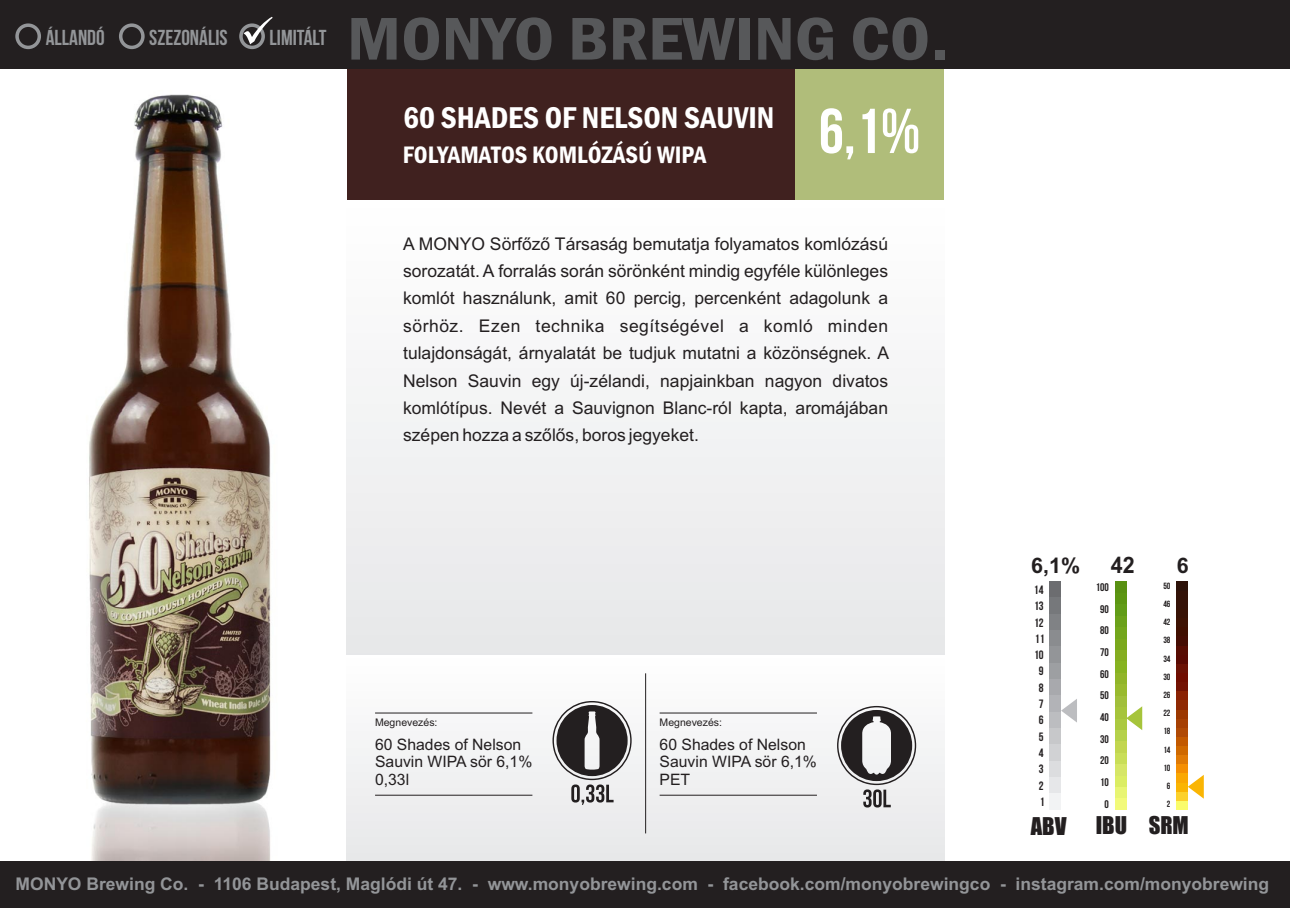
<style>
.page{position:relative;width:1290px;height:908px;background:#fff}
.page>*{position:absolute;margin:0;border:0;box-sizing:border-box;transform-origin:0 0}
.t1{font:63.35px "Bebas Neue";color:#fff}
.t2{font:600 condensed 62.3px "Franklin Gothic";color:#57585a;scale:1.16 1}
.t3{font:600 condensed 31.15px "Franklin Gothic";color:#fff}
.t4{font:600 condensed 24.68px "Franklin Gothic";color:#fff}
.t5{font:700 22.75px "Arial";color:#231f20;scale:.95 1}
.t6{font:22.57px "Impact";color:#231f20}
.t7{font:21.7px "Bebas Neue";color:#939598}
.t8{font:700 21.53px "Arial";color:#231f20}
.t9{font:17.5px/27.3px "Arial";color:#231f20;text-align:justify}
.t10{font:700 17.5px "Arial";color:#939598}
.t11{font:15.75px/17.7px "Arial";color:#231f20}
.t12{font:12.08px/16.3px "Bebas Neue";color:#231f20;text-align:center}
.t13{font:11.03px/21.7px "Bebas Neue";color:#231f20;text-align:right}
.t14{font:10.5px "Arial";color:#231f20}
.t15{font:8.92px/18.2px "Bebas Neue";color:#231f20;text-align:center}
</style>
<div class="page">
<img style="left:0;top:94px;width:347px;height:768px">
<div style="left:347px;top:60px;width:448px;height:140px;background:#40211f"></div>
<div style="left:795px;top:67px;width:149px;height:133px;background:#b0bd7a"></div>
<div style="left:347px;top:654px;width:597px;height:208px;background:#f2f3f4"></div>
<div style="left:347px;top:200px;width:597px;height:454px;background:#f2f3f4"></div>
<div style="left:0;top:862px;width:1290px;height:46px;background:#231f20"></div>
<div style="left:0;top:0;width:1290px;height:69px;background:#231f20"></div>
<div style="left:15px;top:23px;width:26px;height:26px;border:4px solid #939598;border-radius:50%"></div>
<div style="left:119px;top:23px;width:26px;height:26px;border:4px solid #939598;border-radius:50%"></div>
<div style="left:239px;top:23px;width:26px;height:26px;border:4px solid #939598;border-radius:50%"></div>
<div style="left:1115px;top:798px;width:11px;height:11px;background:#f2fa7a"></div>
<div style="left:1115px;top:787px;width:11px;height:11px;background:#e8f573"></div>
<div style="left:1115px;top:775px;width:11px;height:12px;background:#dbed63"></div>
<div style="left:1115px;top:764px;width:11px;height:11px;background:#d6e666"></div>
<div style="left:1115px;top:752px;width:11px;height:12px;background:#c9de57"></div>
<div style="left:1115px;top:741px;width:11px;height:11px;background:#c2d64f"></div>
<div style="left:1115px;top:730px;width:11px;height:11px;background:#b5d14a"></div>
<div style="left:1115px;top:718px;width:11px;height:12px;background:#abc940"></div>
<div style="left:1115px;top:707px;width:11px;height:11px;background:#a6c43b"></div>
<div style="left:1115px;top:695px;width:11px;height:12px;background:#a1bf3b"></div>
<div style="left:1115px;top:684px;width:11px;height:11px;background:#99ba2e"></div>
<div style="left:1115px;top:672px;width:11px;height:12px;background:#91b529"></div>
<div style="left:1115px;top:661px;width:11px;height:11px;background:#87b321"></div>
<div style="left:1115px;top:650px;width:11px;height:11px;background:#85ad21"></div>
<div style="left:1115px;top:638px;width:11px;height:12px;background:#7aa81c"></div>
<div style="left:1115px;top:627px;width:11px;height:11px;background:#73a61c"></div>
<div style="left:1115px;top:615px;width:11px;height:12px;background:#6ba11a"></div>
<div style="left:1115px;top:604px;width:11px;height:11px;background:#619c17"></div>
<div style="left:1115px;top:593px;width:11px;height:11px;background:#5c9612"></div>
<div style="left:1115px;top:581px;width:11px;height:12px;background:#599112"></div>
<svg style="left:1126px;top:706px;width:16px;height:24px"></svg>
<svg style="left:1061px;top:699px;width:16px;height:23px"></svg>
<div style="left:1049px;top:581px;width:12px;height:17px;background:#6c6d70"></div>
<div style="left:1049px;top:598px;width:12px;height:16px;background:#76787b"></div>
<div style="left:1049px;top:614px;width:12px;height:16px;background:#808285"></div>
<div style="left:1049px;top:630px;width:12px;height:17px;background:#8a8c8f"></div>
<div style="left:1049px;top:647px;width:12px;height:16px;background:#939598"></div>
<div style="left:1049px;top:663px;width:12px;height:16px;background:#9d9fa2"></div>
<div style="left:1049px;top:679px;width:12px;height:16px;background:#a8a9ad"></div>
<div style="left:1049px;top:695px;width:12px;height:17px;background:#b2b3b7"></div>
<div style="left:1049px;top:712px;width:12px;height:16px;background:#bcbdc0"></div>
<div style="left:1049px;top:728px;width:12px;height:16px;background:#c7c8ca"></div>
<div style="left:1049px;top:744px;width:12px;height:17px;background:#d1d2d4"></div>
<div style="left:1049px;top:761px;width:12px;height:16px;background:#dcdddf"></div>
<div style="left:1049px;top:777px;width:12px;height:16px;background:#e6e7e9"></div>
<div style="left:1049px;top:793px;width:12px;height:17px;background:#f2f3f4"></div>
<div style="left:1176px;top:800px;width:12px;height:9px;background:#fafc6b"></div>
<div style="left:1176px;top:791px;width:12px;height:9px;background:#fcd12b"></div>
<div style="left:1176px;top:782px;width:12px;height:9px;background:#fab503"></div>
<div style="left:1176px;top:773px;width:12px;height:9px;background:#faa803"></div>
<div style="left:1176px;top:764px;width:12px;height:9px;background:#f58f03"></div>
<div style="left:1176px;top:755px;width:12px;height:9px;background:#e07a05"></div>
<div style="left:1176px;top:745px;width:12px;height:10px;background:#cf6900"></div>
<div style="left:1176px;top:736px;width:12px;height:9px;background:#c25900"></div>
<div style="left:1176px;top:727px;width:12px;height:9px;background:#b04a05"></div>
<div style="left:1176px;top:718px;width:12px;height:9px;background:#a64003"></div>
<div style="left:1176px;top:709px;width:12px;height:9px;background:#9c3800"></div>
<div style="left:1176px;top:700px;width:12px;height:9px;background:#8f2903"></div>
<div style="left:1176px;top:691px;width:12px;height:9px;background:#8a2103"></div>
<div style="left:1176px;top:682px;width:12px;height:9px;background:#731203"></div>
<div style="left:1176px;top:672px;width:12px;height:10px;background:#700d00"></div>
<div style="left:1176px;top:663px;width:12px;height:9px;background:#6b1205"></div>
<div style="left:1176px;top:654px;width:12px;height:9px;background:#590a03"></div>
<div style="left:1176px;top:645px;width:12px;height:9px;background:#570d03"></div>
<div style="left:1176px;top:636px;width:12px;height:9px;background:#450d03"></div>
<div style="left:1176px;top:627px;width:12px;height:9px;background:#400f00"></div>
<svg style="left:1188px;top:775px;width:16px;height:24px"></svg>
<div style="left:1176px;top:618px;width:12px;height:9px;background:#3d1203"></div>
<div style="left:1176px;top:609px;width:12px;height:9px;background:#381205"></div>
<div style="left:1176px;top:599px;width:12px;height:10px;background:#361208"></div>
<div style="left:1176px;top:590px;width:12px;height:9px;background:#331208"></div>
<div style="left:1176px;top:581px;width:12px;height:9px;background:#2e120a"></div>
<svg style="left:837px;top:706px;width:79px;height:101px"></svg>
<svg style="left:552px;top:701px;width:80px;height:104px"></svg>
<hr style="left:645px;top:673px;width:1px;height:160px;background:#231f20">
<svg style="left:244px;top:17px;width:29px;height:27px"></svg>
<hr style="left:375px;top:795px;width:157px;height:1px;background:#231f20">
<hr style="left:375px;top:712px;width:157px;height:1px;background:#231f20">
<hr style="left:660px;top:795px;width:157px;height:1px;background:#231f20">
<hr style="left:660px;top:712px;width:157px;height:1px;background:#231f20">
<p class="t7" style="left:46px;top:29px;width:60px">ÁLLANDÓ</p>
<p class="t7" style="left:149px;top:29px;width:80px">SZEZONÁLIS</p>
<p class="t7" style="left:270px;top:29px;width:58px">LIMITÁLT</p>
<h2 class="t2" style="left:347px;top:16px;width:520px">MONYO BREWING CO.</h2>
<h3 class="t3" style="left:403px;top:106px;width:373px">60 SHADES OF NELSON SAUVIN</h3>
<h3 class="t4" style="left:403px;top:145px;width:305px">FOLYAMATOS KOMLÓZÁSÚ WIPA</h3>
<h1 class="t1" style="left:819px;top:105px;width:103px">6,1%</h1>
<p class="t9" style="left:403px;top:231px;width:487px">A MONYO Sörfőző Társaság bemutatja folyamatos komlózású sorozatát. A forralás során sörönként mindig egyféle különleges komlót használunk, amit 60 percig, percenként adagolunk a sörhöz. Ezen technika segítségével a komló minden tulajdonságát, árnyalatát be tudjuk mutatni a közönségnek. A Nelson Sauvin egy új-zélandi, napjainkban nagyon divatos komlótípus. Nevét a Sauvignon Blanc-ról kapta, aromájában szépen hozza a szőlős, boros jegyeket.</p>
<p class="t14" style="left:375px;top:718px;width:64px">Megnevezés:</p>
<p class="t14" style="left:660px;top:718px;width:64px">Megnevezés:</p>
<p class="t11" style="left:375px;top:737px;width:159px">60 Shades of Nelson<br>Sauvin WIPA sör 6,1%<br>0,33l</p>
<p class="t11" style="left:660px;top:737px;width:159px">60 Shades of Nelson<br>Sauvin WIPA sör 6,1%<br>PET</p>
<p class="t8" style="left:1031px;top:557px;width:50px">6,1%</p>
<p class="t12" style="left:1034px;top:583px;width:12px">14<br>13<br>12<br>11<br>10<br>9<br>8<br>7<br>6<br>5<br>4<br>3<br>2<br>1</p>
<p class="t6" style="left:1031px;top:817px;width:37px">ABV</p>
<h3 class="t5" style="left:1111px;top:556px;width:27px">42</h3>
<p class="t8" style="left:1177px;top:557px;width:13px">6</p>
<p class="t13" style="left:1096px;top:577px;width:15px">100<br>90<br>80<br>70<br>60<br>50<br>40<br>30<br>20<br>10<br>0</p>
<p class="t6" style="left:1096px;top:816px;width:33px">IBU</p>
<p class="t15" style="left:1163px;top:578px;width:9px">50</p>
<p class="t15" style="left:1163px;top:596px;width:9px">46</p>
<p class="t15" style="left:1163px;top:614px;width:9px">42</p>
<p class="t15" style="left:1163px;top:632px;width:9px">38<br>34<br>30<br>26<br>22<br>18<br>14<br>10<br>6<br>2</p>
<p class="t6" style="left:1149px;top:816px;width:42px">SRM</p>
<p class="t10" style="left:16px;top:877px;width:1255px">MONYO Brewing Co. - 1106 Budapest, Maglódi út 47. - www.monyobrewing.com - facebook.com/monyobrewingco - instagram.com/monyobrewing</p>
</div>
